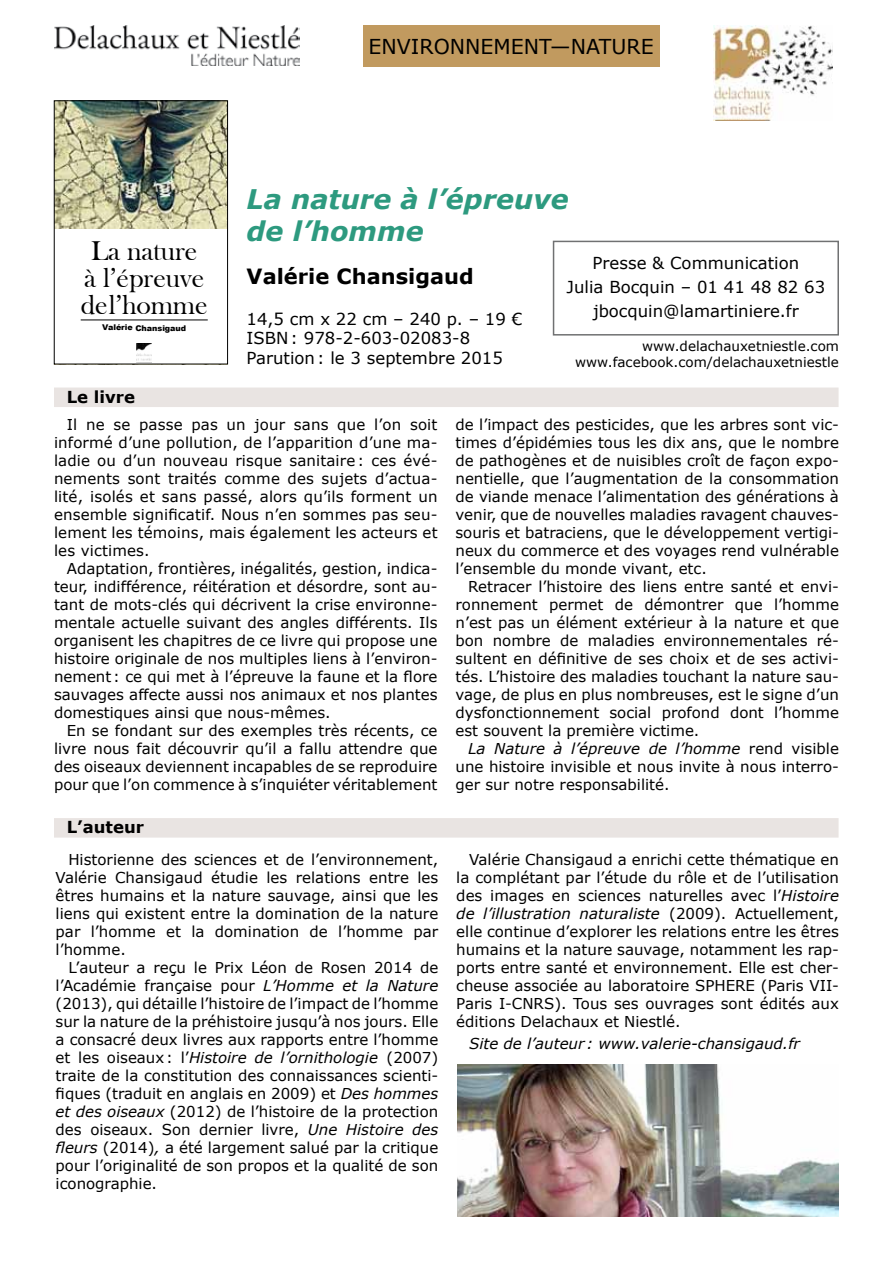
<style>
.page{position:relative;width:893px;height:1263px;background:#fff}
.page>*{position:absolute;margin:0;border:0;box-sizing:border-box;transform-origin:0 0}
.t1{font:27.9px/27px "Bask Old Face";color:#000;text-align:center}
.t2{font:italic 700 27px/32.4px "Verdana";color:#2d9a7f}
.t3{font:700 21px "Verdana";color:#000}
.t4{font:20.55px "Verdana";color:#000}
.t5{font:16.5px/19.8px "Verdana";color:#000}
.t6{font:700 16.5px "Verdana";color:#000}
.t7{font:15px/18px "Verdana";color:#000;text-align:justify}
.t8{font:italic 15px "Verdana";color:#000}
.t9{font:13.5px/16.2px "Verdana";color:#000;text-align:right}
.t10{font:900 7.95px "Arial";color:#000}
.s1{font-style:italic}
</style>
<div class="page">
<img style="left:56px;top:103px;width:170px;height:126px">
<hr style="left:81px;top:320px;width:127px;height:1px;background:#000">
<img style="left:137px;top:344px;width:15px;height:17px">
<div style="left:54px;top:101px;width:174px;height:263px;border:1px solid #000"></div>
<div style="left:553px;top:241px;width:286px;height:95px;border:2px solid #707172"></div>
<img style="left:457px;top:1064px;width:382px;height:153px">
<div style="left:54px;top:387px;width:785px;height:20px;background:#e9e4e2"></div>
<div style="left:54px;top:818px;width:785px;height:19px;background:#e9e4e2"></div>
<img style="left:54px;top:26px;width:246px;height:39px">
<img style="left:713px;top:26px;width:120px;height:95px">
<div style="left:363px;top:26px;width:296px;height:41px;background:#c19a5f"></div>
<h3 class="t4" style="left:368px;top:33px;width:287px">ENVIRONNEMENT—NATURE</h3>
<h1 class="t1" style="left:81px;top:238px;width:129px">La nature<br>à l’épreuve de l’homme</h1>
<p class="t10" style="left:102px;top:322px;width:86px">Valérie Chansigaud</p>
<p class="t6" style="left:67px;top:385px;width:70px">Le livre</p>
<h2 class="t2" style="left:247px;top:182px;width:324px">La nature à l’épreuve de l’homme</h2>
<h3 class="t3" style="left:247px;top:261px;width:229px">Valérie Chansigaud</h3>
<p class="t5" style="left:247px;top:309px;width:277px">14,5 cm x 22 cm – 240 p. – 19 €<br>ISBN: 978-2-603-02083-8<br>Parution: le 3 septembre 2015</p>
<p class="t5" style="left:567px;top:250px;width:260px;line-height:24px;text-align:center">Presse &amp; Communication<br>Julia Bocquin – 01 41 48 82 63 jbocquin@lamartiniere.fr</p>
<p class="t9" style="left:575px;top:337px;width:265px">www.delachauxetniestle.com www.facebook.com/delachauxetniestle</p>
<p class="t7" style="left:54px;top:416px;width:385px;text-indent:13px">Il ne se passe pas un jour sans que l’on soit informé d’une pollution, de l’apparition d’une ma&shy;ladie ou d’un nouveau risque sanitaire: ces évé&shy;nements sont traités comme des sujets d’actua&shy;lité, isolés et sans passé, alors qu’ils forment un ensemble significatif. Nous n’en sommes pas seu&shy;lement les témoins, mais également les acteurs et les victimes.</p>
<p class="t7" style="left:54px;top:560px;width:385px;text-indent:13px">Adaptation, frontières, inégalités, gestion, indica&shy;teur, indifférence, réitération et désordre, sont au&shy;tant de mots-clés qui décrivent la crise environne&shy;mentale actuelle suivant des angles différents. Ils organisent les chapitres de ce livre qui propose une histoire originale de nos multiples liens à l’environ&shy;nement : ce qui met à l’épreuve la faune et la flore sauvages affecte aussi nos animaux et nos plantes domestiques ainsi que nous-mêmes.</p>
<p class="t7" style="left:54px;top:722px;width:385px;text-indent:13px">En se fondant sur des exemples très récents, ce livre nous fait découvrir qu’il a fallu attendre que des oiseaux deviennent incapables de se reproduire pour que l’on commence à s’inquiéter véritablement</p>
<p class="t6" style="left:67px;top:816px;width:79px">L’auteur</p>
<p class="t7" style="left:56px;top:850px;width:384px;text-indent:13px">Historienne des sciences et de l’environnement, Valérie Chansigaud étudie les relations entre les êtres humains et la nature sauvage, ainsi que les liens qui existent entre la domination de la nature par l’homme et la domination de l’homme par l’homme.</p>
<p class="t7" style="left:56px;top:958px;width:384px;text-indent:13px">L’auteur a reçu le Prix Léon de Rosen 2014 de l’Académie française pour <span class="s1">L’Homme et la Nature </span>(2013), qui détaille l’histoire de l’impact de l’homme sur la nature de la préhistoire jusqu’à nos jours. Elle a consacré deux livres aux rapports entre l’homme et les oiseaux: l’<span class="s1">Histoire de l’ornithologie</span> (2007) traite de la constitution des connaissances scienti&shy;fiques (traduit en anglais en 2009) et <span class="s1">Des hommes et des oiseaux</span> (2012) de l’histoire de la protection des oiseaux. Son dernier livre, <span class="s1">Une Histoire des fleurs</span> (2014)<span class="s1">,</span> a été largement salué par la critique pour l’originalité de son propos et la qualité de son iconographie.</p>
<p class="t7" style="left:455px;top:416px;width:385px">de l’impact des pesticides, que les arbres sont vic&shy;times d’épidémies tous les dix ans, que le nombre de pathogènes et de nuisibles croît de façon expo&shy;nentielle, que l’augmentation de la consommation de viande menace l’alimentation des générations à venir, que de nouvelles maladies ravagent chauves&shy;souris et batraciens, que le développement vertigi&shy;neux du commerce et des voyages rend vulnérable l’ensemble du monde vivant, etc.</p>
<p class="t7" style="left:455px;top:578px;width:385px;text-indent:13px">Retracer l’histoire des liens entre santé et envi&shy;ronnement permet de démontrer que l’homme n’est pas un élément extérieur à la nature et que bon nombre de maladies environnementales ré&shy;sultent en définitive de ses choix et de ses activi&shy;tés. L’histoire des maladies touchant la nature sau&shy;vage, de plus en plus nombreuses, est le signe d’un dysfonctionnement social profond dont l’homme est souvent la première victime.</p>
<p class="t7" style="left:455px;top:740px;width:385px;text-indent:13px"><span class="s1">La Nature à l’épreuve de l’homme</span> rend visible une histoire invisible et nous invite à nous interro&shy;ger sur notre responsabilité.</p>
<p class="t7" style="left:456px;top:850px;width:384px;text-indent:13px">Valérie Chansigaud a enrichi cette thématique en la complétant par l’étude du rôle et de l’utilisation des images en sciences naturelles avec l’<span class="s1">Histoire de l’illustration naturaliste</span> (2009). Actuellement, elle continue d’explorer les relations entre les êtres humains et la nature sauvage, notamment les rap&shy;ports entre santé et environnement. Elle est cher&shy;cheuse associée au laboratoire SPHERE (Paris VII-Paris I-CNRS). Tous ses ouvrages sont édités aux éditions Delachaux et Niestlé.</p>
<p class="t8" style="left:469px;top:1034px;width:332px">Site de l’auteur : www.valerie-chansigaud.fr</p>
</div>
